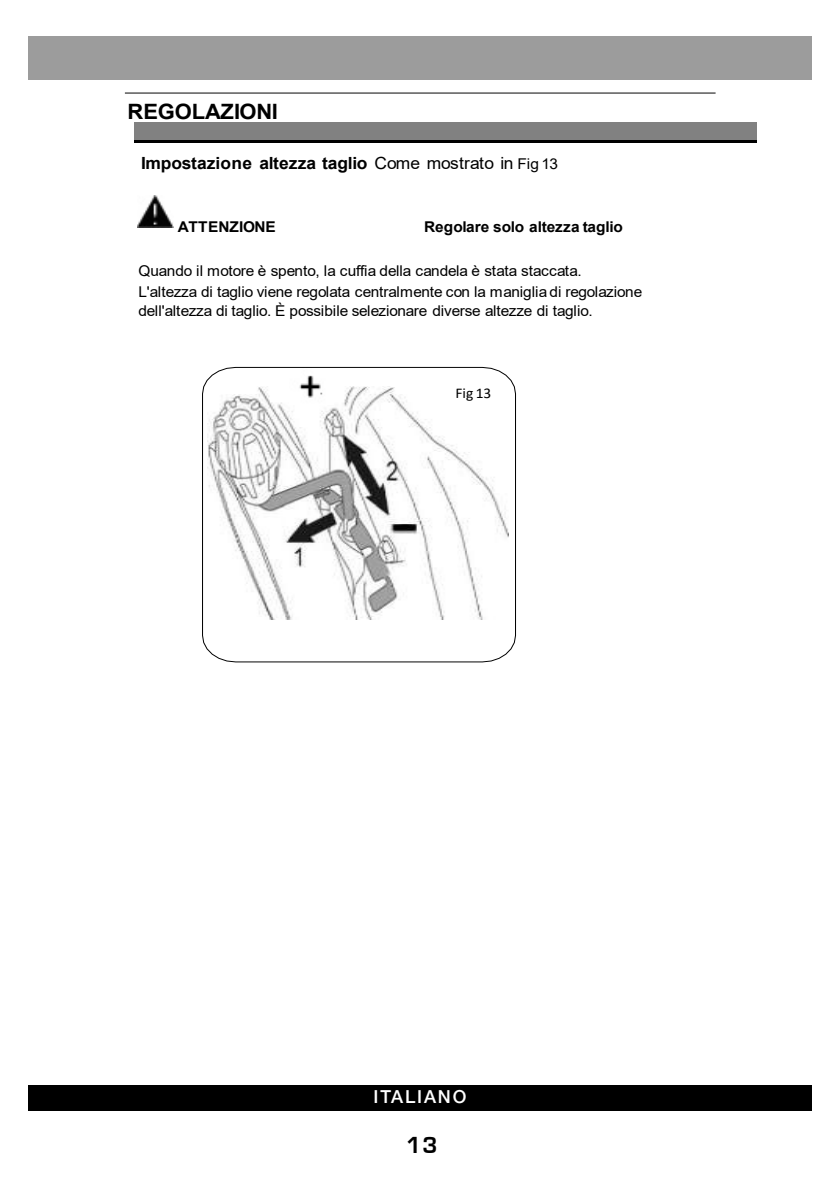
<style>
.page{position:relative;width:840px;height:1191px;background:#fff}
.page>*{position:absolute;margin:0;border:0;box-sizing:border-box;transform-origin:0 0}
.t1{font:700 24px "Eurostile";color:#000}
.t2{font:700 21.2px "Arial";letter-spacing:-.005em;color:#000;scale:1.04 1}
.t3{font:500 18px "Helvetica Neue LT Pro";letter-spacing:.1em;color:#fff}
.t4{font:700 16.8px "Arial";letter-spacing:-.01em;color:#000;scale:1.04 1}
.t5{font:14.8px/21.6px "Arial";letter-spacing:-.01em;color:#000;scale:1.04 1}
.t6{font:700 14.8px "Arial";letter-spacing:-.005em;color:#000;scale:1.04 1}
.t7{font:14.8px "Calibri";color:#000;scale:1.04 1}
.s1{font-weight:400}
.s2{font-weight:400;font-size:14.8px}
</style>
<div class="page">
<img style="left:137px;top:196px;width:36px;height:31px">
<div style="left:134px;top:122px;width:622px;height:18px;background:#818181"></div>
<hr style="left:134px;top:140px;width:622px;height:2px;background:#000">
<svg style="left:202px;top:366px;width:314px;height:297px"></svg>
<hr style="left:125px;top:93px;width:590px;height:1px;background:#000">
<div style="left:28px;top:1085px;width:783px;height:25px;background:#000"></div>
<div style="left:28px;top:36px;width:783px;height:43px;background:#9c9c9c"></div>
<p class="t2" style="left:127px;top:96px;width:146px">REGOLAZIONI</p>
<p class="t4" style="left:141px;top:151px;width:402px">Impostazione altezza taglio <span class="s1">Come mostrato in</span> <span class="s2">Fig 13</span></p>
<p class="t6" style="left:178px;top:216px;width:95px">ATTENZIONE</p>
<p class="t6" style="left:424px;top:216px;width:192px">Regolare solo altezza taglio</p>
<p class="t5" style="left:138px;top:260px;width:485px">Quando il motore è spento, la cuffia della candela è stata staccata.<br>L'altezza di taglio viene regolata centralmente con la maniglia di regolazione</p>
<p class="t5" style="left:138px;top:299px;width:438px">dell'altezza di taglio. È possibile selezionare diverse altezze di taglio.</p>
<p class="t7" style="left:455px;top:383px;width:36px">Fig 13</p>
<p class="t3" style="left:373px;top:1085px;width:94px">ITALIANO</p>
<h1 class="t1" style="left:406px;top:1132px;width:33px">13</h1>
</div>
